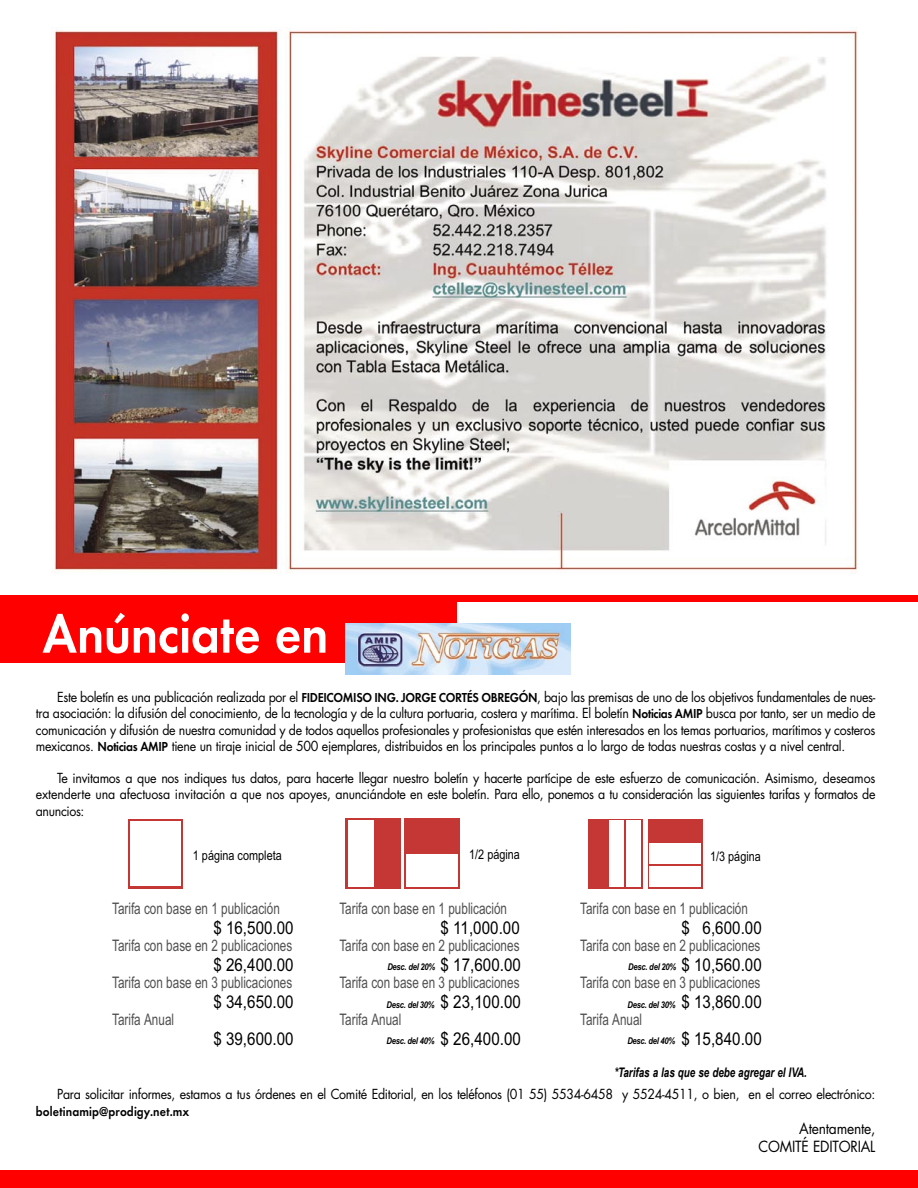
<style>
.page{position:relative;width:918px;height:1188px;background:#fff}
.page>*{position:absolute;margin:0;border:0;box-sizing:border-box;transform-origin:0 0}
.TEXT_CORR_2{font:600 57px "Futura T";letter-spacing:-.005em;color:#fff;scale:.9 1}
.t1{font:17.7px/37.2px "Arial Narrow";color:#000;text-align:justify;scale:1.05 1}
.t2{font:15.9px "Arial Narrow";color:#505050;scale:.9 1}
.TEXT_CORR_2-2{font:15px "Futura";letter-spacing:-.015em;color:#000;scale:.92 1}
.text_corr2_sangria{font:13.5px/16.2px "Futura";letter-spacing:-.025em;color:#000;text-align:justify;scale:.92 1}
.TEXT_CORR_2-3{font:italic 700 13.2px "Arial Narrow";color:#000;scale:.91 1}
.t3{font:13.2px "Arial Narrow";color:#000}
.t4{font:italic 700 9.3px "Arial Narrow";letter-spacing:-.025em;color:#000}
.s1{font-family:"Futura T";font-weight:600}
</style>
<div class="page">
<div style="left:0;top:600px;width:457px;height:63px;background:#f00"></div>
<img style="left:345px;top:623px;width:225px;height:51px">
<div style="left:0;top:595px;width:918px;height:7px;background:#f00"></div>
<div style="left:0;top:1170px;width:918px;height:18px;background:#f00"></div>
<img style="left:54px;top:30px;width:803px;height:542px">
<div style="left:405px;top:819px;width:55px;height:70px;background:#c43735"></div>
<div style="left:407px;top:855px;width:51px;height:32px;background:#fff"></div>
<div style="left:345px;top:819px;width:55px;height:70px;background:#c43735"></div>
<div style="left:348px;top:820px;width:26px;height:67px;background:#fff"></div>
<div style="left:648px;top:819px;width:55px;height:69px;background:#c43735"></div>
<div style="left:650px;top:843px;width:51px;height:21px;background:#fff"></div>
<div style="left:650px;top:866px;width:51px;height:21px;background:#fff"></div>
<div style="left:589px;top:819px;width:54px;height:69px;background:#c43735"></div>
<div style="left:626px;top:820px;width:15px;height:67px;background:#fff"></div>
<div style="left:609px;top:820px;width:14px;height:67px;background:#fff"></div>
<div style="left:128px;top:819px;width:55px;height:69px;background:#c43735"></div>
<div style="left:130px;top:821px;width:51px;height:65px;background:#fff"></div>
<p class="TEXT_CORR_2" style="left:43px;top:600px;width:319px">Anúnciate en</p>
<p class="text_corr2_sangria" style="left:36px;top:689px;width:914px;text-indent:21px">Este boletín es una publicación realizada por el <span class="s1">FIDEICOMISO ING. JORGE CORTÉS OBREGÓN</span>, bajo las premisas de uno de los objetivos fundamentales de nues&shy;tra asociación: la difusión del conocimiento, de la tecnología y de la cultura portuaria, costera y marítima. El boletín <span class="s1">Noticias AMIP</span> busca por tanto, ser un medio de comunicación y difusión de nuestra comunidad y de todos aquellos profesionales y profesionistas que estén interesados en los temas portuarios, marítimos y costeros mexicanos. <span class="s1">Noticias AMIP</span> tiene un tiraje inicial de 500 ejemplares, distribuidos en los principales puntos a lo largo de todas nuestras costas y a nivel central.</p>
<p class="text_corr2_sangria" style="left:36px;top:770px;width:914px;text-indent:21px">Te invitamos a que nos indiques tus datos, para hacerte llegar nuestro boletín y hacerte partícipe de este esfuerzo de comunicación. Asimismo, deseamos extenderte una afectuosa invitación a que nos apoyes, anunciándote en este boletín. Para ello, ponemos a tu consideración las siguientes tarifas y formatos de anuncios:</p>
<p class="t3" style="left:193px;top:848px;width:90px">1 página completa</p>
<p class="t3" style="left:469px;top:847px;width:52px">1/2 página</p>
<p class="t3" style="left:710px;top:849px;width:52px">1/3 página</p>
<p class="t2" style="left:112px;top:899px;width:188px">Tarifa con base en 1 publicación</p>
<p class="t2" style="left:112px;top:936px;width:202px">Tarifa con base en 2 publicaciones</p>
<p class="t2" style="left:112px;top:973px;width:202px">Tarifa con base en 3 publicaciones</p>
<p class="t2" style="left:112px;top:1010px;width:70px">Tarifa Anual</p>
<p class="t2" style="left:339px;top:899px;width:188px">Tarifa con base en 1 publicación</p>
<p class="t2" style="left:339px;top:936px;width:202px">Tarifa con base en 2 publicaciones</p>
<p class="t2" style="left:339px;top:973px;width:202px">Tarifa con base en 3 publicaciones</p>
<p class="t2" style="left:339px;top:1010px;width:70px">Tarifa Anual</p>
<p class="t2" style="left:580px;top:899px;width:188px">Tarifa con base en 1 publicación</p>
<p class="t2" style="left:580px;top:936px;width:202px">Tarifa con base en 2 publicaciones</p>
<p class="t2" style="left:580px;top:973px;width:202px">Tarifa con base en 3 publicaciones</p>
<p class="t2" style="left:580px;top:1010px;width:70px">Tarifa Anual</p>
<p class="t1" style="left:213px;top:909px;width:78px">$ 16,500.00 $ 26,400.00 $ 34,650.00 $ 39,600.00</p>
<p class="t1" style="left:441px;top:909px;width:78px">$ 11,000.00 $ 17,600.00 $ 23,100.00 $ 26,400.00</p>
<p class="t1" style="left:681px;top:909px;width:78px">$ 6,600.00 $ 10,560.00 $ 13,860.00 $ 15,840.00</p>
<p class="TEXT_CORR_2-3" style="left:614px;top:1065px;width:213px">*Tarifas a las que se debe agregar el IVA.</p>
<p class="t4" style="left:387px;top:961px;width:49px">Desc. del 20%</p>
<p class="t4" style="left:387px;top:999px;width:49px">Desc. del 30%</p>
<p class="t4" style="left:386px;top:1035px;width:49px">Desc. del 40%</p>
<p class="t4" style="left:628px;top:961px;width:49px">Desc. del 20%</p>
<p class="t4" style="left:628px;top:999px;width:49px">Desc. del 30%</p>
<p class="t4" style="left:627px;top:1035px;width:49px">Desc. del 40%</p>
<p class="text_corr2_sangria" style="left:36px;top:1086px;width:914px;text-indent:21px">Para solicitar informes, estamos a tus órdenes en el Comité Editorial, en los teléfonos (01 55) 5534-6458 y 5524-4511, o bien, en el correo electrónico: <span class="s1">boletinamip@prodigy.net.mx</span></p>
<p class="TEXT_CORR_2-2" style="left:799px;top:1118px;width:84px">Atentamente,</p>
<p class="TEXT_CORR_2-2" style="left:759px;top:1136px;width:129px">COMITÉ EDITORIAL</p>
</div>
